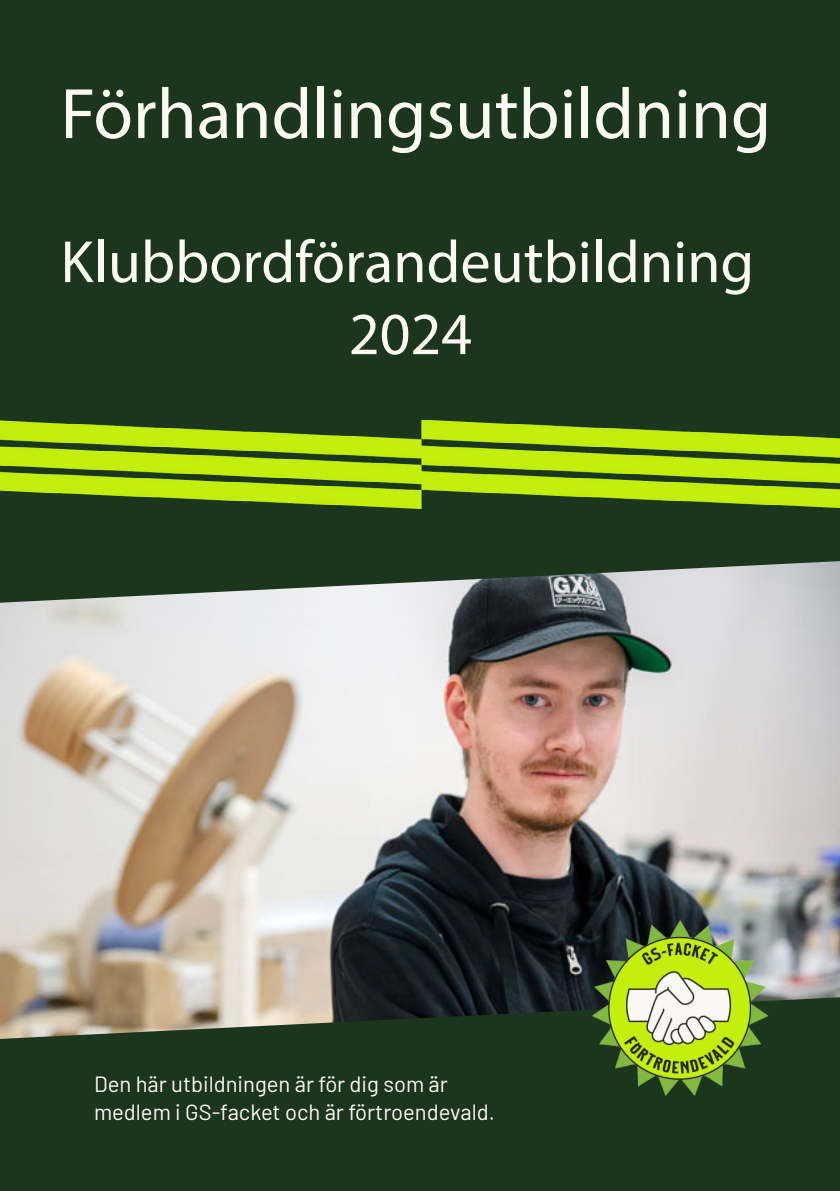
<style>
.page{position:relative;width:840px;height:1191px;background:#fff}
.page>*{position:absolute;margin:0;border:0;box-sizing:border-box;transform-origin:0 0}
.t1{font:72px "Myriad Pro";color:#fcf9f4}
.t2{font:60px/72px "Myriad Pro";color:#fcf9f4;text-align:center}
.t3{font:22px/28px "Barlow";color:#fcf9f4}
</style>
<div class="page">
<img style="left:0;top:603px;width:839px;height:394px">
<div style="left:0;top:0;width:839px;height:603px;background:#1b361d"></div>
<svg style="left:0;top:997px;width:839px;height:194px;background:#283e27"></svg>
<img style="left:573px;top:902px;width:211px;height:212px">
<img style="left:0;top:420px;width:839px;height:88px">
<h1 class="t1" style="left:60px;top:69px;width:711px">Förhandlingsutbildning</h1>
<h2 class="t2" style="left:60px;top:225px;width:694px">Klubbordförandeutbildning<br>2024</h2>
<p class="t3" style="left:94px;top:1068px;width:402px">Den här utbildningen är för dig som är medlem i GS-facket och är förtroendevald.</p>
</div>
